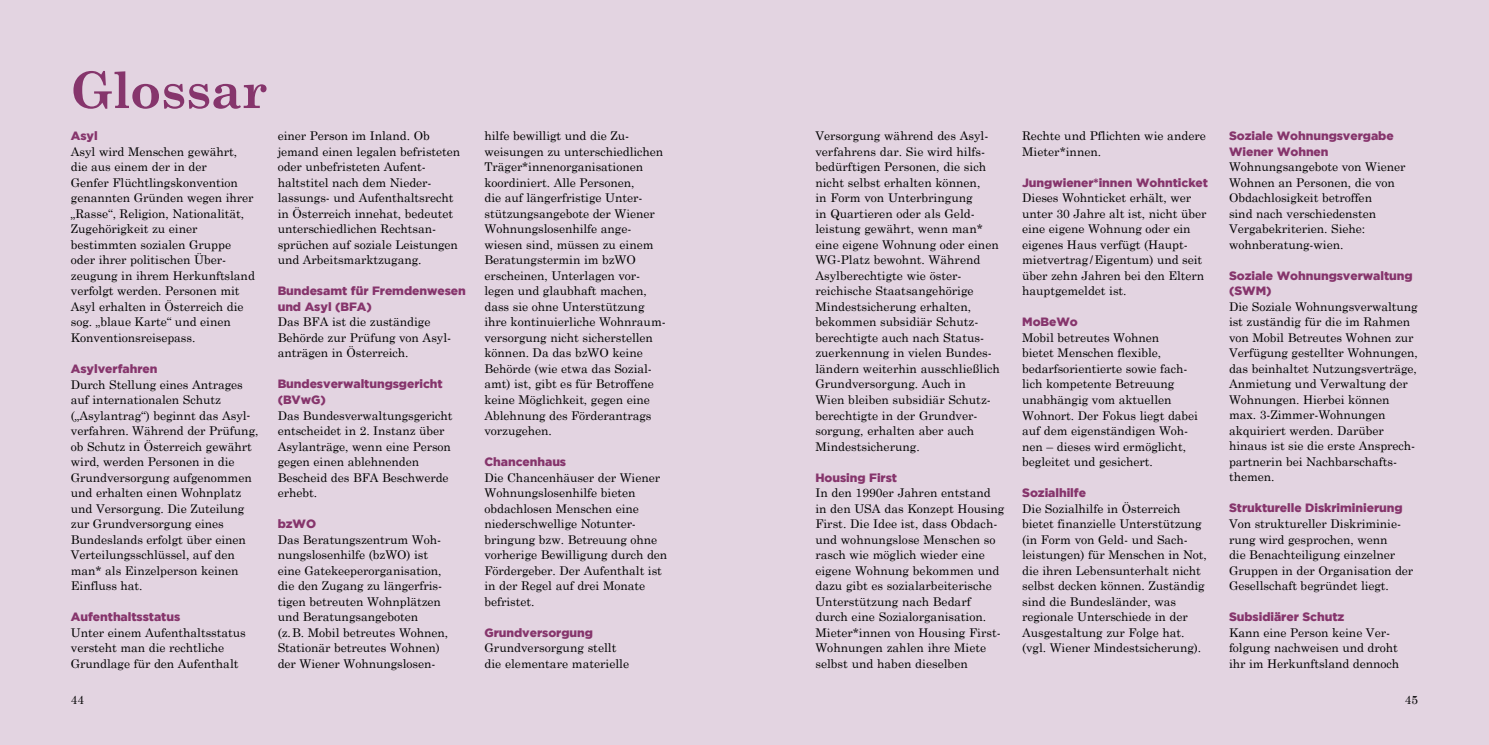
<style>
.page{position:relative;width:1489px;height:745px;background:#fff}
.page>*{position:absolute;margin:0;border:0;box-sizing:border-box;transform-origin:0 0}
.t1{font:700 50px "Century Schoolbook";letter-spacing:-.005em;color:#86356c}
.t2{font:12px/15.5px "Century Schoolbook";letter-spacing:-.005em;color:#000}
.t3{font:900 12px/15.5px "Gotham";letter-spacing:-.005em;color:#86356c}
.t4{font:11.88px "Century Schoolbook";color:#000}
</style>
<div class="page">
<div style="left:0;top:0;width:1488px;height:744px;background:#e3d4e1"></div>
<h1 class="t1" style="left:71px;top:51px;width:198px">Glossar</h1>
<p class="t3" style="left:71px;top:128px;width:28px">Asyl</p>
<p class="t2" style="left:71px;top:142px;width:185px">Asyl wird Menschen gewährt, die aus einem der in der<br>Genfer Flüchtlingskonvention genannten Gründen wegen ihrer „Rasse“, Religion, Nationalität,<br>Zugehörigkeit zu einer bestimmten sozialen Gruppe oder ihrer politischen Über&shy;zeugung in ihrem Herkunftsland verfolgt werden. Personen mit<br>Asyl erhalten in Österreich die sog. „blaue Karte“ und einen<br>Konventionsreisepass.</p>
<p class="t3" style="left:71px;top:360px;width:88px">Asylverfahren</p>
<p class="t2" style="left:71px;top:375px;width:189px">Durch Stellung eines Antrages auf internationalen Schutz („Asylantrag“) beginnt das Asyl&shy;verfahren. Während der Prüfung, ob Schutz in Österreich gewährt wird, werden Personen in die<br>Grundversorgung aufgenommen und erhalten einen Wohnplatz und Versorgung. Die Zuteilung zur Grundversorgung eines<br>Bundeslands erfolgt über einen<br>Verteilungsschlüssel, auf den man* als Einzelperson keinen<br>Einfluss hat.</p>
<p class="t3" style="left:71px;top:608px;width:111px">Aufenthaltsstatus</p>
<p class="t2" style="left:71px;top:623px;width:176px">Unter einem Aufenthaltsstatus versteht man die rechtliche<br>Grundlage für den Aufenthalt</p>
<p class="t2" style="left:278px;top:127px;width:184px">einer Person im Inland. Ob jemand einen legalen befristeten oder unbefristeten Aufent&shy;haltstitel nach dem Nieder&shy;lassungs- und Aufenthaltsrecht in Österreich innehat, bedeutet unterschiedlichen Rechtsan&shy;sprüchen auf soziale Leistungen und Arbeitsmarktzugang.</p>
<p class="t3" style="left:278px;top:283px;width:190px">Bundesamt für Fremdenwesen und Asyl (BFA)</p>
<p class="t2" style="left:278px;top:313px;width:175px">Das BFA ist die zuständige<br>Behörde zur Prüfung von Asyl&shy;anträgen in Österreich.</p>
<p class="t3" style="left:278px;top:376px;width:166px">Bundesverwaltungsgericht (BVwG)</p>
<p class="t2" style="left:278px;top:406px;width:176px">Das Bundesverwaltungsgericht entscheidet in 2. Instanz über<br>Asylanträge, wenn eine Person gegen einen ablehnenden<br>Bescheid des BFA Beschwerde erhebt.</p>
<p class="t3" style="left:278px;top:515px;width:40px">bzWO</p>
<p class="t2" style="left:278px;top:530px;width:172px">Das Beratungszentrum Woh&shy;nungslosenhilfe (bzWO) ist eine Gatekeeperorganisation, die den Zugang zu längerfris&shy;tigen betreuten Wohnplätzen und Beratungsangeboten<br>(z.B. Mobil betreutes Wohnen,<br>Stationär betreutes Wohnen) der Wiener Wohnungslosen-</p>
<p class="t2" style="left:484px;top:127px;width:183px">hilfe bewilligt und die Zu&shy;weisungen zu unterschiedlichen<br>Träger*innenorganisationen koordiniert. Alle Personen,<br>die auf längerfristige Unter&shy;stützungsangebote der Wiener<br>Wohnungslosenhilfe ange&shy;wiesen sind, müssen zu einem<br>Beratungstermin im bzWO erscheinen, Unterlagen vor&shy;legen und glaubhaft machen, dass sie ohne Unterstützung ihre kontinuierliche Wohnraum&shy;versorgung nicht sicherstellen können. Da das bzWO keine<br>Behörde (wie etwa das Sozial&shy;amt) ist, gibt es für Betroffene keine Möglichkeit, gegen eine<br>Ablehnung des Förderantrags vorzugehen.</p>
<p class="t3" style="left:484px;top:453px;width:83px">Chancenhaus</p>
<p class="t2" style="left:484px;top:468px;width:184px">Die Chancenhäuser der Wiener<br>Wohnungslosenhilfe bieten obdachlosen Menschen eine niederschwellige Notunter&shy;bringung bzw. Betreuung ohne vorherige Bewilligung durch den<br>Fördergeber. Der Aufenthalt ist in der Regel auf drei Monate befristet.</p>
<p class="t3" style="left:484px;top:624px;width:110px">Grundversorgung</p>
<p class="t2" style="left:484px;top:638px;width:146px">Grundversorgung stellt die elementare materielle</p>
<p class="t2" style="left:815px;top:127px;width:186px">Versorgung während des Asyl&shy;verfahrens dar. Sie wird hilfs&shy;bedürftigen Personen, die sich nicht selbst erhalten können,<br>in Form von Unterbringung<br>in Quartieren oder als Geld&shy;leistung gewährt, wenn man* eine eigene Wohnung oder einen<br>WG-Platz bewohnt. Während<br>Asylberechtigte wie öster&shy;reichische Staatsangehörige<br>Mindestsicherung erhalten, bekommen subsidiär Schutz&shy;berechtigte auch nach Status-- zuerkennung in vielen Bundes-- ländern weiterhin ausschließlich<br>Grundversorgung. Auch in<br>Wien bleiben subsidiär Schutz&shy;berechtigte in der Grundver&shy;sorgung, erhalten aber auch<br>Mindestsicherung.</p>
<p class="t3" style="left:815px;top:469px;width:83px">Housing First</p>
<p class="t2" style="left:815px;top:483px;width:190px">In den 1990er Jahren entstand in den USA das Konzept Housing<br>First. Die Idee ist, dass Obdach&shy;und wohnungslose Menschen so rasch wie möglich wieder eine eigene Wohnung bekommen und dazu gibt es sozialarbeiterische<br>Unterstützung nach Bedarf durch eine Sozialorganisation.<br>Mieter*innen von Housing First-<br>Wohnungen zahlen ihre Miete selbst und haben dieselben</p>
<p class="t2" style="left:1022px;top:127px;width:185px">Rechte und Pflichten wie andere<br>Mieter*innen.</p>
<p class="t3" style="left:1022px;top:174px;width:187px">Jungwiener*innen Wohnticket</p>
<p class="t2" style="left:1022px;top:189px;width:186px">Dieses Wohnticket erhält, wer unter 30 Jahre alt ist, nicht über eine eigene Wohnung oder ein eigenes Haus verfügt (Haupt&shy;mietvertrag/Eigentum) und seit über zehn Jahren bei den Eltern hauptgemeldet ist.</p>
<p class="t3" style="left:1022px;top:314px;width:57px">MoBeWo</p>
<p class="t2" style="left:1022px;top:328px;width:177px">Mobil betreutes Wohnen<br>bietet Menschen flexible, bedarfsorientierte sowie fach&shy;lich kompetente Betreuung unabhängig vom aktuellen<br>Wohnort. Der Fokus liegt dabei auf dem eigenständigen Woh&shy;nen – dieses wird ermöglicht, begleitet und gesichert.</p>
<p class="t3" style="left:1022px;top:484px;width:65px">Sozialhilfe</p>
<p class="t2" style="left:1022px;top:499px;width:186px">Die Sozialhilfe in Österreich bietet finanzielle Unterstützung (in Form von Geld- und Sach&shy;leistungen) für Menschen in Not, die ihren Lebensunterhalt nicht selbst decken können. Zuständig sind die Bundesländer, was regionale Unterschiede in der<br>Ausgestaltung zur Folge hat. (vgl. Wiener Mindestsicherung).</p>
<p class="t3" style="left:1228px;top:128px;width:166px">Soziale Wohnungsvergabe<br>Wiener Wohnen</p>
<p class="t2" style="left:1228px;top:158px;width:178px">Wohnungsangebote von Wiener<br>Wohnen an Personen, die von<br>Obdachlosigkeit betroffen<br>sind nach verschiedensten<br>Vergabekriterien. Siehe: wohnberatung-wien.</p>
<p class="t3" style="left:1228px;top:267px;width:185px">Soziale Wohnungsverwaltung (SWM)</p>
<p class="t2" style="left:1228px;top:297px;width:190px">Die Soziale Wohnungsverwaltung ist zuständig für die im Rahmen von Mobil Betreutes Wohnen zur<br>Verfügung gestellter Wohnungen, das beinhaltet Nutzungsverträge,<br>Anmietung und Verwaltung der<br>Wohnungen. Hierbei können max. 3-Zimmer-Wohnungen akquiriert werden. Darüber hinaus ist sie die erste Ansprech&shy;partnerin bei Nachbarschafts&shy;themen.</p>
<p class="t3" style="left:1228px;top:500px;width:175px">Strukturelle Diskriminierung</p>
<p class="t2" style="left:1228px;top:514px;width:186px">Von struktureller Diskriminie&shy;rung wird gesprochen, wenn<br>die Benachteiligung einzelner<br>Gruppen in der Organisation der<br>Gesellschaft begründet liegt.</p>
<p class="t3" style="left:1228px;top:608px;width:117px">Subsidiärer Schutz</p>
<p class="t2" style="left:1228px;top:623px;width:172px">Kann eine Person keine Ver&shy;folgung nachweisen und droht ihr im Herkunftsland dennoch</p>
<p class="t4" style="left:71px;top:689px;width:15px">44</p>
<p class="t4" style="left:1404px;top:689px;width:15px">45</p>
</div>
